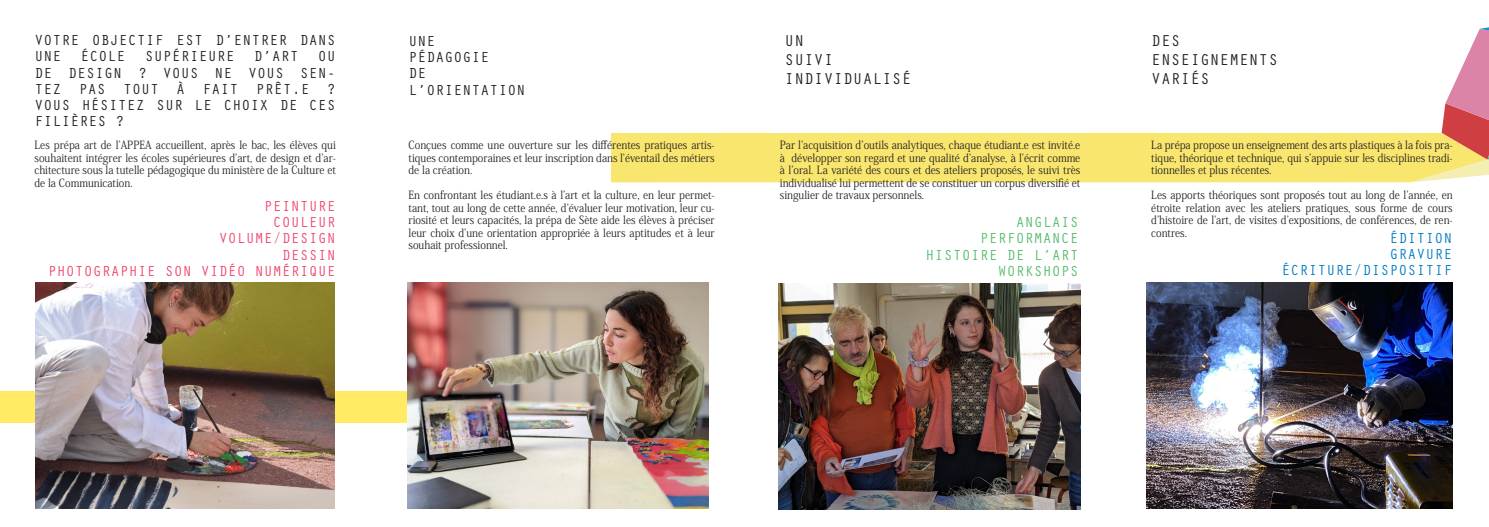
<style>
.page{position:relative;width:1489px;height:527px;background:#fff}
.page>*{position:absolute;margin:0;border:0;box-sizing:border-box;transform-origin:0 0}
.t1{font:16.25px "Orator Std";color:#231f20}
.t2{font:15px/16.2px "Orator Std";color:#231f20}
.t3{font:15px "Orator Std";color:#ef466d}
.t4{font:15px "Orator Std";color:#55bb6a}
.t5{font:15px "Orator Std";color:#007cc4}
.t6{font:11.25px/12.5px "Koz Min Pr 6 N";color:#231f20;text-align:justify;scale:.9 1}
</style>
<div class="page">
<div style="left:611px;top:133px;width:799px;height:49px;background:#f8e66e"></div>
<svg style="left:1410px;top:27px;width:78px;height:155px"></svg>
<div style="left:0;top:391px;width:408px;height:32px;background:#ffec64"></div>
<img style="left:408px;top:282px;width:300px;height:226px">
<img style="left:778px;top:283px;width:302px;height:225px">
<img style="left:36px;top:282px;width:298px;height:226px">
<img style="left:1146px;top:282px;width:306px;height:226px">
<p class="t2" style="left:35px;top:31px;width:303px">VOTRE OBJECTIF EST D’ENTRER DANS<br>UNE</p>
<p class="t2" style="left:81px;top:47px;width:46px">ÉCOLE</p>
<p class="t2" style="left:145px;top:47px;width:92px">SUPÉRIEURE</p>
<p class="t2" style="left:254px;top:47px;width:47px">D’ART</p>
<p class="t2" style="left:35px;top:47px;width:303px;text-align:justify;text-indent:283px">OU DE DESIGN ? VOUS NE VOUS SEN-TEZ PAS TOUT À FAIT PRÊT.E ?<br>VOUS HÉSITEZ SUR LE CHOIX DE CES FILIÈRES ?</p>
<p class="t2" style="left:408px;top:32px;width:28px">UNE</p>
<p class="t2" style="left:408px;top:48px;width:83px">PÉDAGOGIE</p>
<p class="t2" style="left:408px;top:64px;width:19px">DE</p>
<p class="t2" style="left:408px;top:81px;width:118px">L’ORIENTATION</p>
<p class="t1" style="left:784px;top:29px;width:21px">UN</p>
<p class="t1" style="left:784px;top:48px;width:50px">SUIVI</p>
<p class="t1" style="left:784px;top:67px;width:128px">INDIVIDUALISÉ</p>
<p class="t6" style="left:35px;top:139px;width:336px">Les prépa art de l’APPEA accueillent, après le bac, les élèves qui souhaitent intégrer les écoles supérieures d’art, de design et d’ar&shy;chitecture sous la tutelle pédagogique du ministère de la Culture et de la Communication.</p>
<p class="t6" style="left:780px;top:139px;width:335px">Par l’acquisition d’outils analytiques, chaque étudiant.e est invité.e à développer son regard et une qualité d’analyse, à l’écrit comme à l’oral. La variété des cours et des ateliers proposés, le suivi très individualisé lui permettent de se constituer un corpus diversifié et singulier de travaux personnels.</p>
<p class="t4" style="left:1015px;top:211px;width:65px">ANGLAIS</p>
<p class="t4" style="left:979px;top:227px;width:101px">PERFORMANCE</p>
<p class="t4" style="left:925px;top:244px;width:155px">HISTOIRE DE L’ART</p>
<p class="t4" style="left:997px;top:260px;width:82px">WORKSHOPS</p>
<p class="t6" style="left:408px;top:139px;width:341px">Conçues comme une ouverture sur les différentes pratiques artis&shy;tiques contemporaines et leur inscription dans l’éventail des métiers de la création.</p>
<p class="t6" style="left:408px;top:189px;width:341px">En confrontant les étudiant.e.s à l’art et la culture, en leur permet&shy;tant, tout au long de cette année, d’évaluer leur motivation, leur cu&shy;riosité et leurs capacités, la prépa de Sète aide les élèves à préciser leur choix d’une orientation appropriée à leurs aptitudes et à leur souhait professionnel.</p>
<p class="t3" style="left:264px;top:195px;width:74px">PEINTURE</p>
<p class="t3" style="left:273px;top:211px;width:65px">COULEUR</p>
<p class="t3" style="left:219px;top:227px;width:118px">VOLUME/DESIGN</p>
<p class="t3" style="left:282px;top:244px;width:56px">DESSIN</p>
<p class="t3" style="left:48px;top:260px;width:290px">PHOTOGRAPHIE SON VIDÉO NUMÉRIQUE</p>
<p class="t1" style="left:1151px;top:29px;width:31px">DES</p>
<p class="t1" style="left:1151px;top:48px;width:128px">ENSEIGNEMENTS</p>
<p class="t1" style="left:1151px;top:67px;width:60px">VARIÉS</p>
<p class="t6" style="left:1151px;top:139px;width:336px">La prépa propose un enseignement des arts plastiques à la fois pra&shy;tique, théorique et technique, qui s’appuie sur les disciplines tradi&shy;tionnelles et plus récentes.</p>
<p class="t6" style="left:1151px;top:189px;width:336px">Les apports théoriques sont proposés tout au long de l’année, en étroite relation avec les ateliers pratiques, sous forme de cours d’histoire de l’art, de visites d’expositions, de conférences, de ren&shy;contres.</p>
<p class="t5" style="left:1389px;top:227px;width:65px">ÉDITION</p>
<p class="t5" style="left:1389px;top:243px;width:65px">GRAVURE</p>
<p class="t5" style="left:1281px;top:259px;width:172px">ÉCRITURE/DISPOSITIF</p>
</div>
